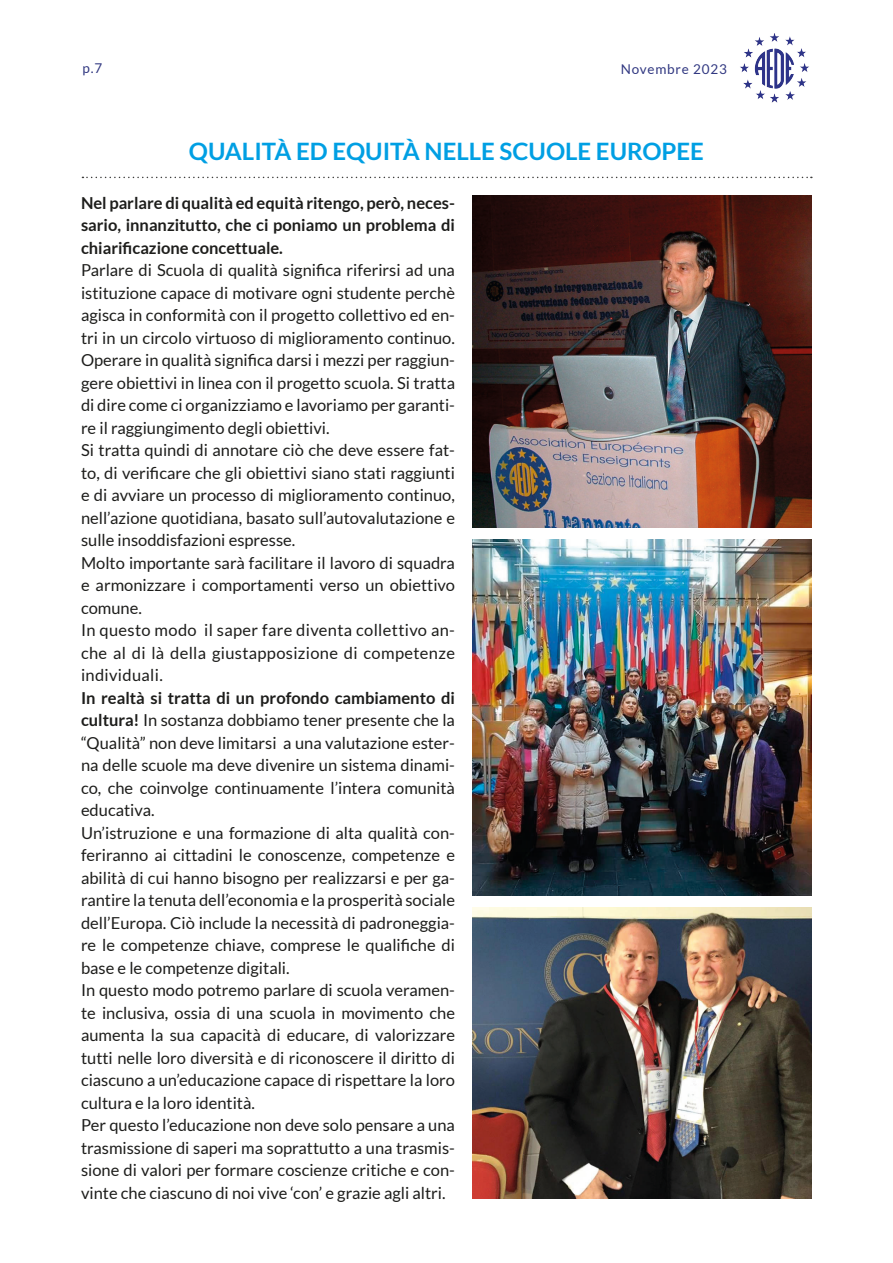
<style>
.page{position:relative;width:893px;height:1263px;background:#fff}
.page>*{position:absolute;margin:0;border:0;box-sizing:border-box;transform-origin:0 0}
.t1{font:700 24px "Lato";color:#009fe3}
.t2{font:16.5px/22.5px "Lato";color:#1d1d1b;text-align:justify}
.t3{font:700 16.5px/22.5px "Lato";color:#1d1d1b;text-align:justify}
.t4{font:13.5px "Lato";letter-spacing:.06em;color:#313881}
.s1{font-weight:700}
</style>
<div class="page">
<img style="left:740px;top:33px;width:69px;height:70px">
<img style="left:472px;top:540px;width:339px;height:355px">
<img style="left:472px;top:908px;width:339px;height:291px">
<svg style="left:82px;top:177px;width:730px;height:1px"></svg>
<img style="left:472px;top:195px;width:339px;height:332px">
<p class="t4" style="left:82px;top:61px;width:21px">p.7</p>
<p class="t4" style="left:621px;top:61px;width:108px">Novembre 2023</p>
<p class="t1" style="left:189px;top:137px;width:517px">QUALITÀ ED EQUITÀ NELLE SCUOLE EUROPEE</p>
<p class="t3" style="left:81px;top:191px;width:375px">Nel parlare di qualità ed equità ritengo, però, neces&shy;sario, innanzitutto, che ci poniamo un problema di chiarificazione concettuale.</p>
<p class="t2" style="left:81px;top:259px;width:376px">Parlare di Scuola di qualità significa riferirsi ad una istituzione capace di motivare ogni studente perchè agisca in conformità con il progetto collettivo ed en&shy;tri in un circolo virtuoso di miglioramento continuo.<br>Operare in qualità significa darsi i mezzi per raggiun&shy;gere obiettivi in linea con il progetto scuola. Si tratta di dire come ci organizziamo e lavoriamo per garanti&shy;re il raggiungimento degli obiettivi.</p>
<p class="t2" style="left:81px;top:439px;width:375px">Si tratta quindi di annotare ciò che deve essere fat&shy;to, di verificare che gli obiettivi siano stati raggiunti e di avviare un processo di miglioramento continuo, nell’azione quotidiana, basato sull’autovalutazione e sulle insoddisfazioni espresse.</p>
<p class="t2" style="left:81px;top:551px;width:375px">Molto importante sarà facilitare il lavoro di squadra e armonizzare i comportamenti verso un obiettivo comune.</p>
<p class="t2" style="left:81px;top:619px;width:375px">In questo modo il saper fare diventa collettivo an&shy;che al di là della giustapposizione di competenze individuali.</p>
<p class="t2" style="left:81px;top:686px;width:375px"><span class="s1">In realtà si tratta di un profondo cambiamento di cultura!</span> In sostanza dobbiamo tener presente che la “Qualità” non deve limitarsi a una valutazione ester&shy;na delle scuole ma deve divenire un sistema dinami&shy;co, che coinvolge continuamente l’intera comunità educativa.</p>
<p class="t2" style="left:81px;top:821px;width:375px">Un’istruzione e una formazione di alta qualità con&shy;feriranno ai cittadini le conoscenze, competenze e abilità di cui hanno bisogno per realizzarsi e per ga&shy;rantire la tenuta dell’economia e la prosperità sociale dell’Europa. Ciò include la necessità di padroneggia&shy;re le competenze chiave, comprese le qualifiche di base e le competenze digitali.</p>
<p class="t2" style="left:81px;top:979px;width:376px">In questo modo potremo parlare di scuola veramen&shy;te inclusiva, ossia di una scuola in movimento che aumenta la sua capacità di educare, di valorizzare tutti nelle loro diversità e di riconoscere il diritto di ciascuno a un’educazione capace di rispettare la loro cultura e la loro identità.</p>
<p class="t2" style="left:81px;top:1114px;width:375px">Per questo l’educazione non deve solo pensare a una trasmissione di saperi ma soprattutto a una trasmis&shy;sione di valori per formare coscienze critiche e con&shy;vinte che ciascuno di noi vive ‘con’ e grazie agli altri.</p>
</div>
